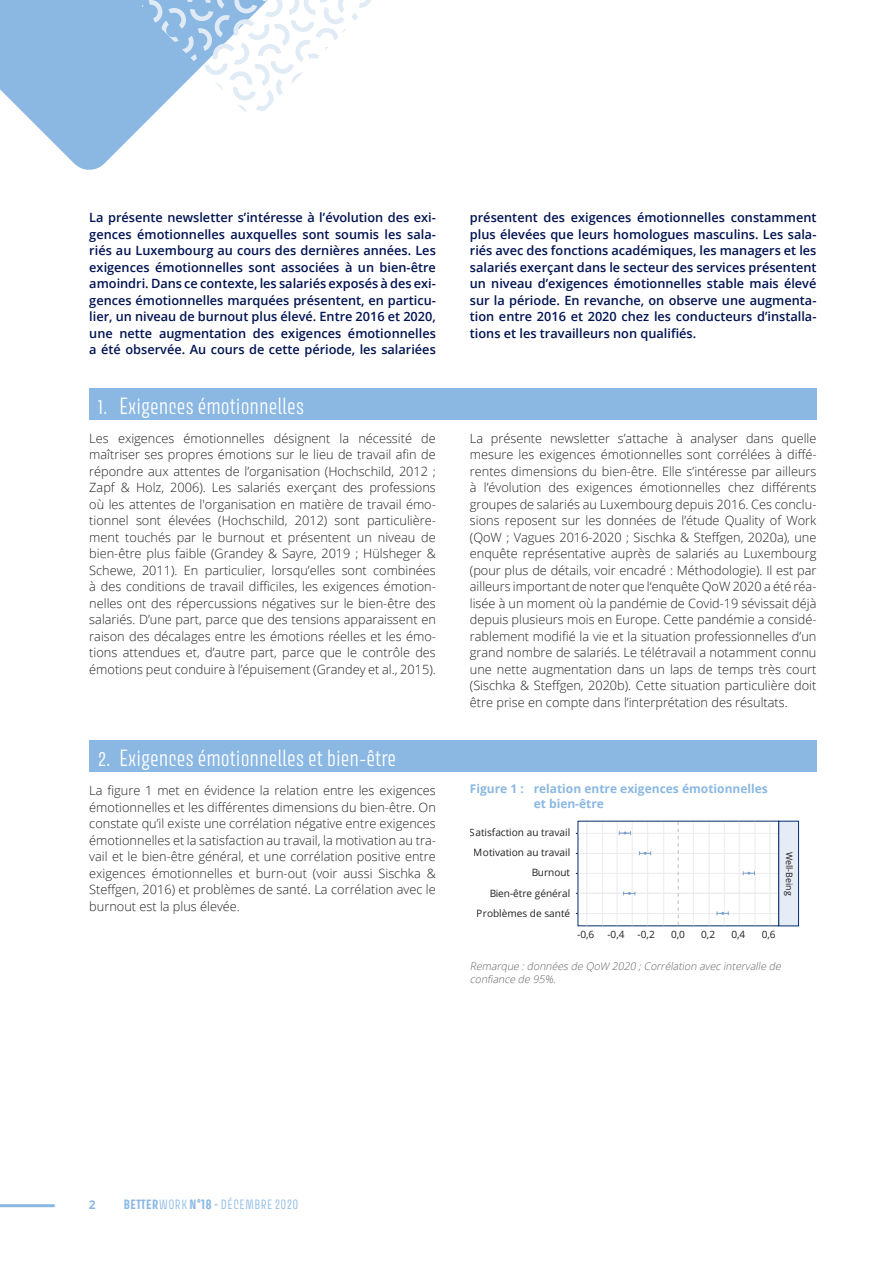
<style>
.page{position:relative;width:893px;height:1263px;background:#fff}
.page>*{position:absolute;margin:0;border:0;box-sizing:border-box;transform-origin:0 0}
.t1{font:300 21px "Avory I Latn";color:#fff}
.Texte_courant{font:300 12.75px/16.5px "Open Sans";color:#231f20;text-align:justify}
.texte_courant_semibo{font:600 12.75px/16.5px "Open Sans";color:#001352;text-align:justify}
.Text{font:300 12.75px/16.5px "Open Sans";color:#231f20;text-align:justify}
.Titre_graphique{font:700 12px/14.4px "Open Sans";color:#8bb8e2}
.t2{font:300 12px "Avory I Latn";letter-spacing:.04em;color:#8bb8e2}
.Source{font:italic 300 10.5px/12.6px "Open Sans";color:#636366}
.t3{font:10.05px "Open Sans";color:#231f20}
.t4{font:8.85px "Open Sans";color:#1a1a1a}
.s1{font-weight:700}
.s2{font-family:"Avory I Latn Me";font-weight:400}
</style>
<div class="page">
<svg style="left:0;top:0;width:153px;height:170px;fill:#8bb8e2"></svg>
<svg style="left:140px;top:0;width:231px;height:115px"></svg>
<hr style="left:0;top:1204px;width:54px;height:3px;background:#8bb8e2">
<div style="left:89px;top:388px;width:727px;height:31px;background:#8bb8e2"></div>
<div style="left:89px;top:741px;width:727px;height:31px;background:#8bb8e2"></div>
<hr style="left:632px;top:822px;width:1px;height:103px;background:#ebebeb">
<hr style="left:693px;top:822px;width:1px;height:103px;background:#ebebeb">
<hr style="left:709px;top:822px;width:1px;height:103px;background:#ebebeb">
<hr style="left:578px;top:913px;width:200px;height:1px;background:#ebebeb">
<hr style="left:578px;top:893px;width:200px;height:1px;background:#ebebeb">
<hr style="left:578px;top:873px;width:200px;height:1px;background:#ebebeb">
<hr style="left:578px;top:853px;width:200px;height:1px;background:#ebebeb">
<hr style="left:578px;top:833px;width:200px;height:1px;background:#ebebeb">
<hr style="left:602px;top:822px;width:1px;height:103px;background:#ebebeb">
<hr style="left:617px;top:822px;width:1px;height:103px;background:#ebebeb">
<hr style="left:663px;top:822px;width:1px;height:103px;background:#ebebeb">
<hr style="left:724px;top:822px;width:1px;height:103px;background:#ebebeb">
<svg style="left:678px;top:822px;width:1px;height:103px"></svg>
<div style="left:779px;top:821px;width:19px;height:105px;background:#e5ecf5"></div>
<div style="left:778px;top:821px;width:21px;height:105px;border:1px solid #002d6a"></div>
<hr style="left:587px;top:822px;width:1px;height:103px;background:#ebebeb">
<hr style="left:647px;top:822px;width:1px;height:103px;background:#ebebeb">
<hr style="left:739px;top:822px;width:1px;height:103px;background:#ebebeb">
<hr style="left:755px;top:822px;width:1px;height:103px;background:#ebebeb">
<hr style="left:770px;top:822px;width:1px;height:103px;background:#ebebeb">
<svg style="left:619px;top:831px;width:12px;height:4px"></svg>
<svg style="left:639px;top:851px;width:12px;height:4px"></svg>
<svg style="left:743px;top:871px;width:12px;height:4px"></svg>
<svg style="left:623px;top:891px;width:13px;height:4px"></svg>
<svg style="left:717px;top:911px;width:12px;height:4px"></svg>
<p class="texte_courant_semibo" style="left:89px;top:209px;width:348px">La présente newsletter s’intéresse à l’évolution des exi&shy;gences émotionnelles auxquelles sont soumis les sala&shy;riés au Luxembourg au cours des dernières années. Les exigences émotionnelles sont associées à un bien-être amoindri. Dans ce contexte, les salariés exposés à des exi&shy;gences émotionnelles marquées présentent, en particu&shy;lier, un niveau de burnout plus élevé. Entre 2016 et 2020, une nette augmentation des exigences émotionnelles a été observée. Au cours de cette période, les salariées</p>
<p class="texte_courant_semibo" style="left:470px;top:209px;width:348px">présentent des exigences émotionnelles constamment plus élevées que leurs homologues masculins. Les sala&shy;riés avec des fonctions académiques, les managers et les salariés exerçant dans le secteur des services présentent un niveau d’exigences émotionnelles stable mais élevé sur la période. En revanche, on observe une augmenta&shy;tion entre 2016 et 2020 chez les conducteurs d’installa&shy;tions et les travailleurs non qualifiés.</p>
<p class="t1" style="left:98px;top:392px;width:208px">1. Exigences émotionnelles</p>
<p class="Texte_courant" style="left:89px;top:430px;width:348px">Les exigences émotionnelles désignent la nécessité de maîtriser ses propres émotions sur le lieu de travail afin de répondre aux attentes de l’organisation (Hochschild, 2012 ; Zapf &amp; Holz, 2006). Les salariés exerçant des professions où les attentes de l'organisation en matière de travail émo&shy;tionnel sont élevées (Hochschild, 2012) sont particulière&shy;ment touchés par le burnout et présentent un niveau de bien-être plus faible (Grandey &amp; Sayre, 2019 ; Hülsheger &amp; Schewe, 2011). En particulier, lorsqu’elles sont combinées à des conditions de travail difficiles, les exigences émotion&shy;nelles ont des répercussions négatives sur le bien-être des salariés. D’une part, parce que des tensions apparaissent en raison des décalages entre les émotions réelles et les émo&shy;tions attendues et, d’autre part, parce que le contrôle des émotions peut conduire à l’épuisement (Grandey et al., 2015).</p>
<p class="Texte_courant" style="left:470px;top:430px;width:348px">La présente newsletter s’attache à analyser dans quelle mesure les exigences émotionnelles sont corrélées à diffé&shy;rentes dimensions du bien-être. Elle s’intéresse par ailleurs à l’évolution des exigences émotionnelles chez différents groupes de salariés au Luxembourg depuis 2016. Ces conclu&shy;sions reposent sur les données de l’étude Quality of Work (QoW ; Vagues 2016-2020 ; Sischka &amp; Steffgen, 2020a), une enquête représentative auprès de salariés au Luxembourg (pour plus de détails, voir encadré : Méthodologie). Il est par ailleurs important de noter que l‘enquête QoW 2020 a été réa&shy;lisée à un moment où la pandémie de Covid-19 sévissait déjà depuis plusieurs mois en Europe. Cette pandémie a considé&shy;rablement modifié la vie et la situation professionnelles d’un grand nombre de salariés. Le télétravail a notamment connu une nette augmentation dans un laps de temps très court (Sischka &amp; Steffgen, 2020b). Cette situation particulière doit être prise en compte dans l’interprétation des résultats.</p>
<p class="t1" style="left:98px;top:745px;width:300px">2. Exigences émotionnelles et bien-être</p>
<p class="Text" style="left:89px;top:782px;width:348px">La figure 1 met en évidence la relation entre les exigences émotionnelles et les différentes dimensions du bien-être. On constate qu’il existe une corrélation négative entre exigences émotionnelles et la satisfaction au travail, la motivation au tra&shy;vail et le bien-être général, et une corrélation positive entre exigences émotionnelles et burn-out (voir aussi Sischka &amp; Steffgen, 2016) et problèmes de santé. La corrélation avec le burnout est la plus élevée.</p>
<p class="Titre_graphique" style="left:534px;top:781px;width:236px;text-indent:-64px">Figure 1 : relation entre exigences émotionnelles et bien-être</p>
<p class="t3" style="left:470px;top:825px;width:102px">Satisfaction au travail</p>
<p class="t3" style="left:474px;top:845px;width:98px">Motivation au travail</p>
<p class="t4" style="left:795px;top:852px;width:45px;rotate:90deg">Well-Being</p>
<p class="t3" style="left:531px;top:865px;width:40px">Burnout</p>
<p class="t3" style="left:489px;top:886px;width:83px">Bien-être général</p>
<p class="t3" style="left:477px;top:906px;width:95px">Problèmes de santé</p>
<p class="t3" style="left:577px;top:927px;width:19px">-0,6</p>
<p class="t3" style="left:607px;top:927px;width:19px">-0,4</p>
<p class="t3" style="left:637px;top:927px;width:19px">-0,2</p>
<p class="t3" style="left:671px;top:927px;width:16px">0,0</p>
<p class="t3" style="left:701px;top:927px;width:16px">0,2</p>
<p class="t3" style="left:731px;top:927px;width:16px">0,4</p>
<p class="t3" style="left:762px;top:927px;width:16px">0,6</p>
<p class="Titre_graphique" style="left:89px;top:1197px;width:8px">2</p>
<p class="t2" style="left:124px;top:1197px;width:176px"><span class="s1">BETTER</span>WORK <span class="s1">N°18</span> <span class="s2">-</span> DÉCEMBRE 2020</p>
<p class="Source" style="left:470px;top:960px;width:315px">Remarque :données de QoW 2020 ;Corrélation avec intervalle de confiance de 95%.</p>
</div>
